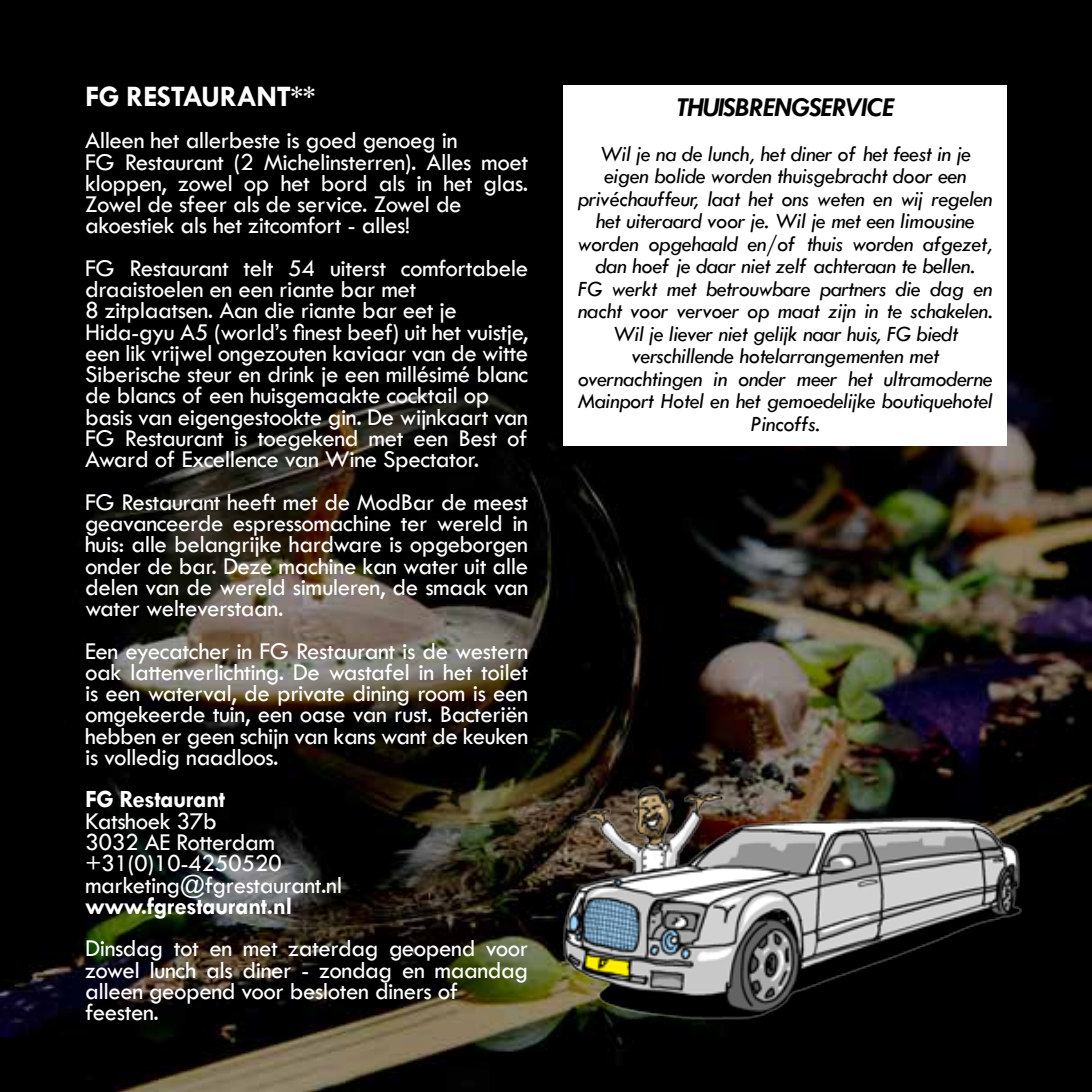
<style>
.page{position:relative;width:1092px;height:1092px;background:#fff}
.page>*{position:absolute;margin:0;border:0;box-sizing:border-box;transform-origin:0 0}
.t1{font:700 30px "Tw Cen";letter-spacing:-.02em;color:#fff}
.t2{font:italic 700 27.5px "Tw Cen";letter-spacing:-.02em;color:#000}
.t3{font:25px/21.2px "Tw Cen";letter-spacing:-.02em;color:#fff}
.t4{font:700 25px "Tw Cen";letter-spacing:-.02em;color:#fff}
.t5{font:italic 22.5px/22.5px "Tw Cen";letter-spacing:-.02em;color:#000;text-align:center}
</style>
<div class="page">
<img style="left:0;top:0;width:1091px;height:1091px">
<div style="left:563px;top:85px;width:443px;height:360px;background:#fff"></div>
<img style="left:536px;top:762px;width:497px;height:274px">
<p class="t1" style="left:85px;top:78px;width:232px">FG RESTAURANT**</p>
<p class="t3" style="left:85px;top:130px;width:444px">Alleen het allerbeste is goed genoeg in<br>FG Restaurant (2 Michelinsterren). Alles moet kloppen, zowel op het bord als in het glas.<br>Zowel de sfeer als de service. Zowel de akoestiek als het zitcomfort - alles!</p>
<p class="t3" style="left:85px;top:257px;width:444px">FG Restaurant telt 54 uiterst comfortabele draaistoelen en een riante bar met<br>8 zitplaatsen. Aan die riante bar eet je Hida-gyu A5 (world’s finest beef) uit het vuistje, een lik vrijwel ongezouten kaviaar van de witte Siberische steur en drink je een millésimé blanc de blancs of een huisgemaakte cocktail op basis van eigengestookte gin. De wijnkaart van FG Restaurant is toegekend met een Best of Award of Excellence van Wine Spectator.</p>
<p class="t3" style="left:85px;top:491px;width:444px;text-align:justify">FG Restaurant heeft met de ModBar de meest geavanceerde espressomachine ter wereld in huis: alle belangrijke hardware is opgeborgen onder de bar. Deze machine kan water uit alle delen van de wereld simuleren, de smaak van water welteverstaan.</p>
<p class="t3" style="left:85px;top:640px;width:444px;text-align:justify">Een eyecatcher in FG Restaurant is de western oak lattenverlichting. De wastafel in het toilet is een waterval, de private dining room is een omgekeerde tuin, een oase van rust. Bacteriën hebben er geen schijn van kans want de keuken is volledig naadloos.</p>
<p class="t4" style="left:85px;top:784px;width:142px">FG Restaurant</p>
<p class="t3" style="left:85px;top:810px;width:258px">Katshoek 37b<br>3032 AE Rotterdam +31(0)10-4250520 marketing@fgrestaurant.nl</p>
<p class="t4" style="left:85px;top:890px;width:208px">www.fgrestaurant.nl</p>
<p class="t3" style="left:85px;top:937px;width:444px">Dinsdag tot en met zaterdag geopend voor zowel lunch als diner - zondag en maandag alleen geopend voor besloten diners of feesten.</p>
<p class="t2" style="left:676px;top:90px;width:219px">THUISBRENGSERVICE</p>
<p class="t5" style="left:578px;top:142px;width:416px">Wil je na de lunch, het diner of het feest in je eigen bolide worden thuisgebracht door een privéchauffeur, laat het ons weten en wij regelen het uiteraard voor je. Wil je met een limousine worden opgehaald en/of thuis worden afgezet, dan hoef je daar niet zelf achteraan te bellen.<br>FG werkt met betrouwbare partners die dag en nacht voor vervoer op maat zijn in te schakelen.<br>Wil je liever niet gelijk naar huis, FG biedt verschillende hotelarrangementen met overnachtingen in onder meer het ultramoderne Mainport Hotel en het gemoedelijke boutiquehotel Pincoffs.</p>
</div>
